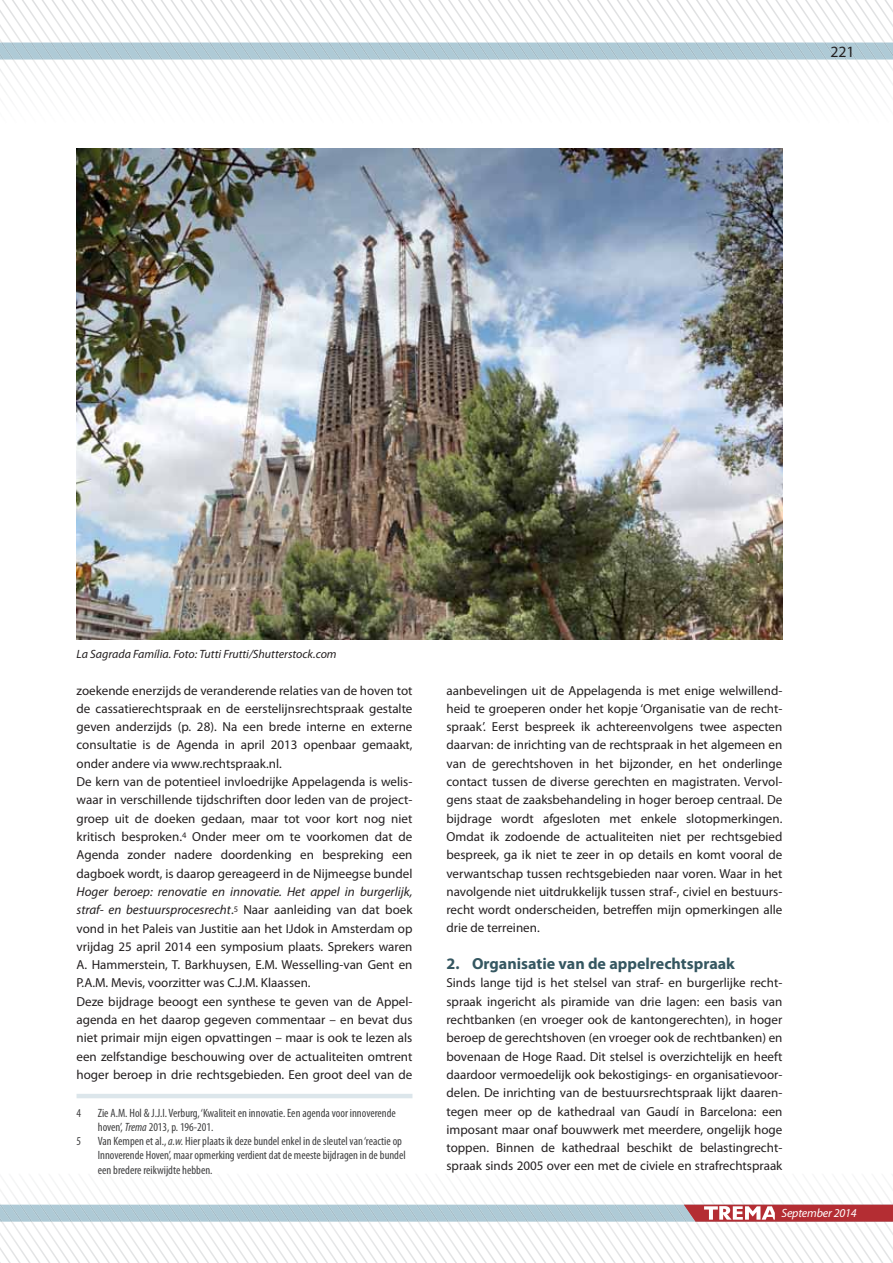
<style>
.page{position:relative;width:893px;height:1263px;background:#fff}
.page>*{position:absolute;margin:0;border:0;box-sizing:border-box;transform-origin:0 0}
.t1{font:700 16.05px "Myriad Pro";color:#355761}
.t2{font:15.75px "Myriad Pro";color:#231f20}
.t3{font:13.05px/18.3px "Myriad Pro";color:#231f20}
.t4{font:condensed 12px/14.2px "Myriad Pro";color:#404041}
.t5{font:italic 12px "Myriad Pro";color:#231f20}
.t6{font:italic 12px "Myriad Pro";letter-spacing:-.015em;color:#fff}
.s1{font-style:italic}
</style>
<div class="page">
<svg style="left:0;top:0;width:893px;height:95px"></svg>
<svg style="left:0;top:1183px;width:893px;height:80px"></svg>
<hr style="left:77px;top:1094px;width:335px;height:4px;background:#dce6eb">
<img style="left:77px;top:149px;width:705px;height:491px">
<p class="t2" style="left:830px;top:46px;width:26px">221</p>
<p class="t5" style="left:77px;top:649px;width:262px">La Sagrada Família. Foto: Tutti Frutti/Shutterstock.com</p>
<p class="t3" style="left:77px;top:682px;width:337px">zoekende enerzijds de veranderende relaties van de hoven tot de cassatierechtspraak en de eerstelijnsrechtspraak gestalte geven anderzijds (p. 28). Na een brede interne en externe consultatie is de Agenda in april 2013 openbaar gemaakt, onder andere via www.rechtspraak.nl.<br>De kern van de potentieel invloedrijke Appelagenda is welis&shy;waar in verschillende tijdschriften door leden van de project&shy;groep uit de doeken gedaan, maar tot voor kort nog niet kritisch besproken.<sup>4</sup> Onder meer om te voorkomen dat de Agenda zonder nadere doordenking en bespreking een dagboek wordt, is daarop gereageerd in de Nijmeegse bundel</p>
<p class="t3" style="left:77px;top:884px;width:337px"><span class="s1">Hoger beroep: renovatie en innovatie. Het appel in burgerlijk, straf- en bestuursprocesrecht</span>.<sup>5</sup> Naar aanleiding van dat boek vond in het Paleis van Justitie aan het IJdok in Amsterdam op vrijdag 25 april 2014 een symposium plaats. Sprekers waren A. Hammerstein, T. Barkhuysen, E.M. Wesselling-van Gent en P.A.M. Mevis, voorzitter was C.J.M. Klaassen.<br>Deze bijdrage beoogt een synthese te geven van de Appel&shy;agenda en het daarop gegeven commentaar – en bevat dus niet primair mijn eigen opvattingen – maar is ook te lezen als een zelfstandige beschouwing over de actualiteiten omtrent hoger beroep in drie rechtsgebieden. Een groot deel van de</p>
<p class="t4" style="left:77px;top:1107px;width:6px">4</p>
<p class="t4" style="left:98px;top:1107px;width:300px">Zie A.M. Hol &amp; J.J.I. Verburg, ‘Kwaliteit en innovatie. Een agenda voor innoverende hoven’, <span class="s1">Trema</span> 2013, p. 196-201.</p>
<p class="t4" style="left:77px;top:1135px;width:6px">5</p>
<p class="t4" style="left:98px;top:1135px;width:309px">Van Kempen et al., <span class="s1">a.w.</span> Hier plaats ik deze bundel enkel in de sleutel van ‘reactie op<br>Innoverende Hoven’, maar opmerking verdient dat de meeste bijdragen in de bundel een bredere reikwijdte hebben.</p>
<p class="t3" style="left:446px;top:682px;width:337px;text-align:justify">aanbevelingen uit de Appelagenda is met enige welwillend&shy;heid te groeperen onder het kopje ‘Organisatie van de recht&shy;spraak’. Eerst bespreek ik achtereenvolgens twee aspecten daarvan: de inrichting van de rechtspraak in het algemeen en van de gerechtshoven in het bijzonder, en het onderlinge contact tussen de diverse gerechten en magistraten. Vervol&shy;gens staat de zaaksbehandeling in hoger beroep centraal. De bijdrage wordt afgesloten met enkele slotopmerkingen.<br>Omdat ik zodoende de actualiteiten niet per rechtsgebied bespreek, ga ik niet te zeer in op details en komt vooral de verwantschap tussen rechtsgebieden naar voren. Waar in het navolgende niet uitdrukkelijk tussen straf-, civiel en bestuurs&shy;recht wordt onderscheiden, betreffen mijn opmerkingen alle drie de terreinen.</p>
<p class="t1" style="left:446px;top:958px;width:290px">2. Organisatie van de appelrechtspraak</p>
<p class="t3" style="left:446px;top:975px;width:337px;text-align:justify">Sinds lange tijd is het stelsel van straf- en burgerlijke recht&shy;spraak ingericht als piramide van drie lagen: een basis van rechtbanken (en vroeger ook de kantongerechten), in hoger beroep de gerechtshoven (en vroeger ook de rechtbanken) en bovenaan de Hoge Raad. Dit stelsel is overzichtelijk en heeft daardoor vermoedelijk ook bekostigings- en organisatievoor&shy;delen. De inrichting van de bestuursrechtspraak lijkt daaren&shy;tegen meer op de kathedraal van Gaudí in Barcelona: een imposant maar onaf bouwwerk met meerdere, ongelijk hoge toppen. Binnen de kathedraal beschikt de belastingrecht&shy;spraak sinds 2005 over een met de civiele en strafrechtspraak</p>
<p class="t6" style="left:781px;top:1208px;width:77px">September 2014</p>
</div>
